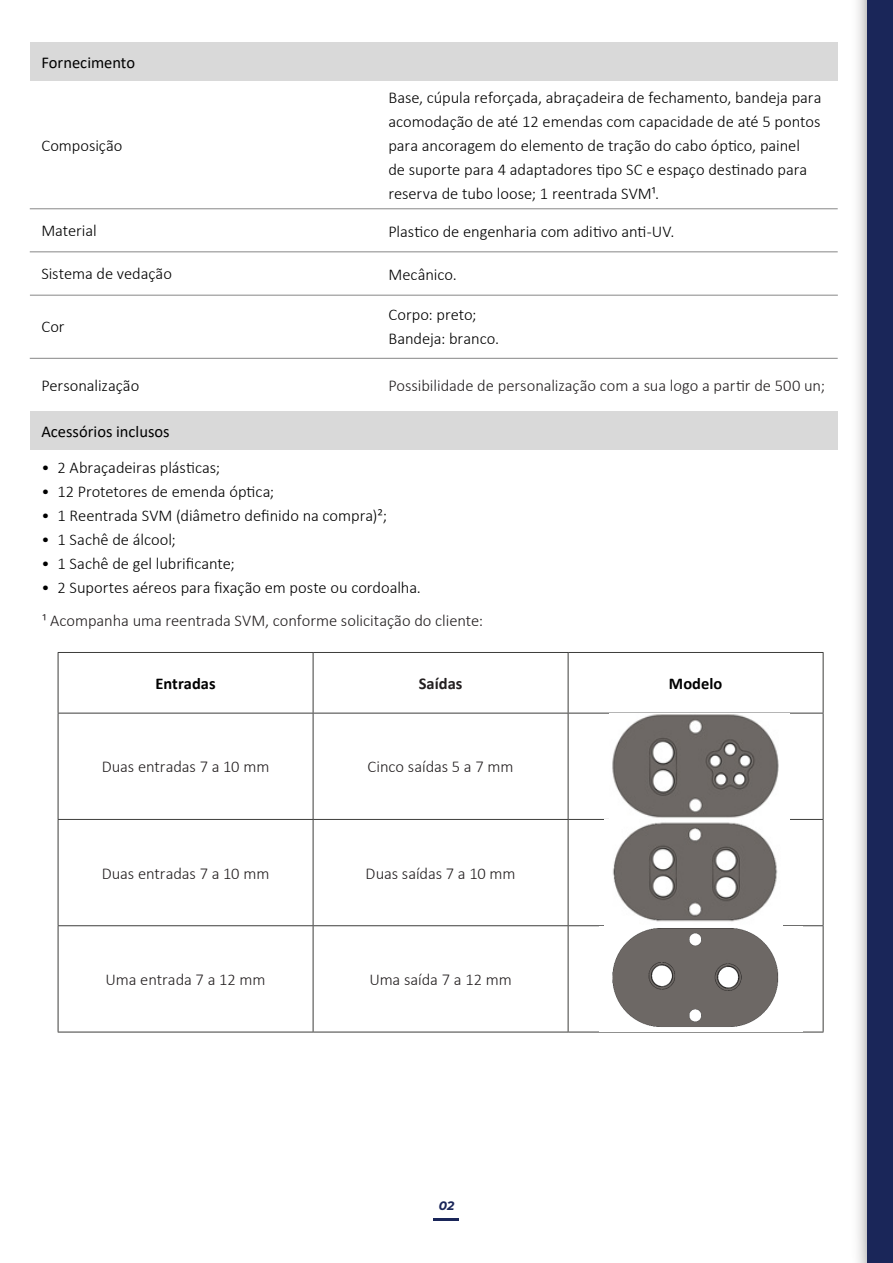
<style>
.page{position:relative;width:893px;height:1263px;background:#fff}
.page>*{position:absolute;margin:0;border:0;box-sizing:border-box;transform-origin:0 0}
._1__Texto_comum{font:300 16.5px/24px "Calibri";color:#000}
._1__Texto_comum-2{font:300 16.5px "Calibri";letter-spacing:-.005em;color:#231f20}
._1__Texto_comum-3{font:16.5px "Calibri";color:#000}
._1__Texto_comum-4{font:700 16.5px "Calibri";letter-spacing:.005em;color:#000}
._1__Texto_comum-5{font:700 16.5px "Calibri";color:#231f20}
.t1{font:italic 700 12.3px "Montserrat";color:#1a2659}
</style>
<div class="page">
<hr style="left:434px;top:1217px;width:25px;height:3px;background:#1a2659">
<div style="left:867px;top:0;width:26px;height:1263px;background:#1a2659"></div>
<hr style="left:30px;top:251px;width:808px;height:1px;background:#878787">
<hr style="left:30px;top:295px;width:808px;height:1px;background:#878787">
<hr style="left:30px;top:358px;width:808px;height:1px;background:#878787">
<hr style="left:30px;top:208px;width:808px;height:1px;background:#878787">
<div style="left:30px;top:43px;width:808px;height:38px;background:#d9d9d9"></div>
<div style="left:30px;top:411px;width:808px;height:39px;background:#d9d9d9"></div>
<hr style="left:58px;top:652px;width:255px;height:1px;background:#3d3d3b">
<hr style="left:58px;top:653px;width:1px;height:60px;background:#3d3d3b">
<hr style="left:313px;top:652px;width:255px;height:1px;background:#3d3d3b">
<hr style="left:313px;top:653px;width:1px;height:60px;background:#3d3d3b">
<hr style="left:568px;top:652px;width:255px;height:1px;background:#3d3d3b">
<hr style="left:568px;top:653px;width:1px;height:60px;background:#3d3d3b">
<hr style="left:823px;top:653px;width:1px;height:60px;background:#3d3d3b">
<hr style="left:58px;top:713px;width:255px;height:1px;background:#3d3d3b">
<hr style="left:58px;top:713px;width:1px;height:106px;background:#3d3d3b">
<hr style="left:313px;top:713px;width:255px;height:1px;background:#3d3d3b">
<hr style="left:313px;top:713px;width:1px;height:106px;background:#3d3d3b">
<hr style="left:568px;top:713px;width:255px;height:1px;background:#3d3d3b">
<hr style="left:568px;top:713px;width:1px;height:106px;background:#3d3d3b">
<hr style="left:823px;top:713px;width:1px;height:106px;background:#3d3d3b">
<hr style="left:58px;top:819px;width:255px;height:1px;background:#3d3d3b">
<hr style="left:58px;top:820px;width:1px;height:105px;background:#3d3d3b">
<hr style="left:313px;top:819px;width:255px;height:1px;background:#3d3d3b">
<hr style="left:313px;top:820px;width:1px;height:105px;background:#3d3d3b">
<hr style="left:568px;top:819px;width:255px;height:1px;background:#3d3d3b">
<hr style="left:568px;top:820px;width:1px;height:105px;background:#3d3d3b">
<hr style="left:823px;top:820px;width:1px;height:105px;background:#3d3d3b">
<hr style="left:58px;top:925px;width:255px;height:1px;background:#3d3d3b">
<hr style="left:58px;top:926px;width:1px;height:106px;background:#3d3d3b">
<hr style="left:313px;top:925px;width:255px;height:1px;background:#3d3d3b">
<hr style="left:313px;top:926px;width:1px;height:106px;background:#3d3d3b">
<hr style="left:568px;top:925px;width:255px;height:1px;background:#3d3d3b">
<hr style="left:568px;top:926px;width:1px;height:106px;background:#3d3d3b">
<hr style="left:823px;top:926px;width:1px;height:106px;background:#3d3d3b">
<hr style="left:58px;top:1032px;width:255px;height:1px;background:#3d3d3b">
<hr style="left:313px;top:1032px;width:255px;height:1px;background:#3d3d3b">
<hr style="left:568px;top:1032px;width:255px;height:1px;background:#3d3d3b">
<img style="left:609px;top:713px;width:180px;height:105px">
<img style="left:612px;top:822px;width:166px;height:100px">
<img style="left:612px;top:928px;width:167px;height:99px">
<p class="_1__Texto_comum-3" style="left:41px;top:51px;width:95px">Fornecimento</p>
<p class="_1__Texto_comum" style="left:41px;top:133px;width:83px">Composição</p>
<p class="_1__Texto_comum" style="left:41px;top:219px;width:57px">Material</p>
<p class="_1__Texto_comum" style="left:41px;top:262px;width:132px">Sistema de vedação</p>
<p class="_1__Texto_comum" style="left:41px;top:315px;width:25px">Cor</p>
<p class="_1__Texto_comum" style="left:41px;top:373px;width:99px">Personalização</p>
<p class="_1__Texto_comum" style="left:388px;top:86px;width:434px">Base, cúpula reforçada, abraçadeira de fechamento, bandeja para acomodação de até 12 emendas com capacidade de até 5 pontos para ancoragem do elemento de tração do cabo óptico, painel<br>de suporte para 4 adaptadores tipo SC e espaço destinado para reserva de tubo loose; 1 reentrada SVM¹.</p>
<p class="_1__Texto_comum" style="left:388px;top:219px;width:288px">Plastico de engenharia com aditivo anti-UV.</p>
<p class="_1__Texto_comum" style="left:388px;top:262px;width:70px">Mecânico.</p>
<p class="_1__Texto_comum" style="left:388px;top:303px;width:90px">Corpo: preto;</p>
<p class="_1__Texto_comum" style="left:388px;top:327px;width:112px">Bandeja: branco.</p>
<p class="_1__Texto_comum-2" style="left:388px;top:375px;width:438px">Possibilidade de personalização com a sua logo a partir de 500 un;</p>
<p class="_1__Texto_comum-3" style="left:41px;top:420px;width:130px">Acessórios inclusos</p>
<p class="_1__Texto_comum" style="left:41px;top:455px;width:180px">• 2 Abraçadeiras plásticas;</p>
<p class="_1__Texto_comum" style="left:41px;top:479px;width:234px">• 12 Protetores de emenda óptica;</p>
<p class="_1__Texto_comum" style="left:41px;top:503px;width:347px">• 1 Reentrada SVM (diâmetro definido na compra)²;</p>
<p class="_1__Texto_comum" style="left:41px;top:527px;width:136px">• 1 Sachê de álcool;</p>
<p class="_1__Texto_comum" style="left:41px;top:551px;width:195px">• 1 Sachê de gel lubrificante;</p>
<p class="_1__Texto_comum" style="left:41px;top:575px;width:381px">• 2 Suportes aéreos para fixação em poste ou cordoalha.</p>
<p class="_1__Texto_comum-2" style="left:43px;top:611px;width:442px">¹ Acompanha uma reentrada SVM, conforme solicitação do cliente:</p>
<p class="_1__Texto_comum-4" style="left:156px;top:672px;width:62px">Entradas</p>
<p class="_1__Texto_comum-5" style="left:419px;top:672px;width:45px">Saídas</p>
<p class="_1__Texto_comum-4" style="left:669px;top:672px;width:55px">Modelo</p>
<p class="_1__Texto_comum-2" style="left:102px;top:757px;width:169px">Duas entradas 7 a 10 mm</p>
<p class="_1__Texto_comum-2" style="left:368px;top:757px;width:147px">Cinco saídas 5 a 7 mm</p>
<p class="_1__Texto_comum-2" style="left:102px;top:863px;width:169px">Duas entradas 7 a 10 mm</p>
<p class="_1__Texto_comum-2" style="left:366px;top:863px;width:151px">Duas saídas 7 a 10 mm</p>
<p class="_1__Texto_comum-2" style="left:106px;top:969px;width:162px">Uma entrada 7 a 12 mm</p>
<p class="_1__Texto_comum-2" style="left:369px;top:969px;width:144px">Uma saída 7 a 12 mm</p>
<p class="t1" style="left:439px;top:1197px;width:17px">02</p>
</div>
